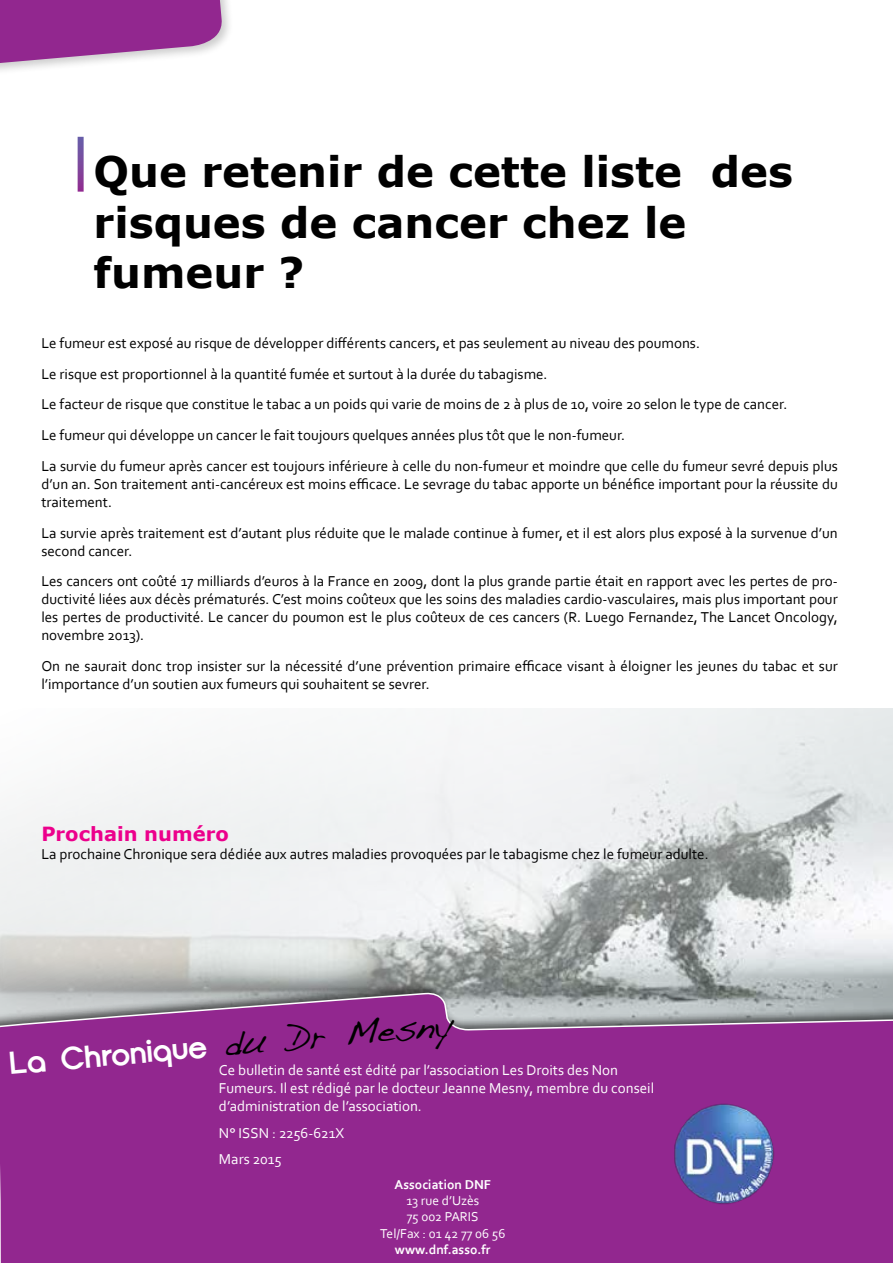
<style>
.page{position:relative;width:893px;height:1263px;background:#fff}
.page>*{position:absolute;margin:0;border:0;box-sizing:border-box;transform-origin:0 0}
.t1{font:700 42px/50.4px "Verdana";color:#000}
.t2{font:700 31.5px "Opificio";color:#fff}
.t3{font:700 19.5px "Verdana";color:#ec008c}
.t4{font:15px/18px "Corbel";color:#000}
.t5{font:15px/18px "Corbel";color:#fff}
.t6{font:13.5px/16.2px "Corbel";color:#fff;text-align:center}
.t7{font:700 13.5px "Corbel";color:#fff}
.s1{font-family:"Dakota";font-weight:400;color:#000}
</style>
<div class="page">
<img style="left:0;top:709px;width:893px;height:234px">
<div style="left:0;top:0;width:234px;height:77px;background:#000;opacity:.2"></div>
<svg style="left:0;top:0;width:224px;height:67px;background:#a653a4"></svg>
<div style="left:0;top:943px;width:893px;height:320px;background:#000;opacity:.62"></div>
<svg style="left:0;top:955px;width:893px;height:308px;background:#974496"></svg>
<img style="left:670px;top:1098px;width:116px;height:116px">
<svg style="left:78px;top:137px;width:6px;height:55px"></svg>
<h1 class="t1" style="left:94px;top:146px;width:701px">Que retenir de cette liste des risques de cancer chez le fumeur ?</h1>
<p class="t4" style="left:41px;top:327px;width:798px;line-height:30.8px">Le fumeur est exposé au risque de développer différents cancers, et pas seulement au niveau des poumons.<br>Le risque est proportionnel à la quantité fumée et surtout à la durée du tabagisme.<br>Le facteur de risque que constitue le tabac a un poids qui varie de moins de 2 à plus de 10, voire 20 selon le type de cancer.<br>Le fumeur qui développe un cancer le fait toujours quelques années plus tôt que le non-fumeur.<br>La survie du fumeur après cancer est toujours inférieure à celle du non-fumeur et moindre que celle du fumeur sevré depuis plus</p>
<p class="t4" style="left:41px;top:474px;width:798px">d’un an. Son traitement anti-cancéreux est moins efficace. Le sevrage du tabac apporte un bénéfice important pour la réussite du traitement.</p>
<p class="t4" style="left:41px;top:523px;width:798px">La survie après traitement est d’autant plus réduite que le malade continue à fumer, et il est alors plus exposé à la survenue d’un second cancer.</p>
<p class="t4" style="left:41px;top:572px;width:798px;text-align:justify">Les cancers ont coûté 17 milliards d’euros à la France en 2009, dont la plus grande partie était en rapport avec les pertes de pro&shy;ductivité liées aux décès prématurés. C’est moins coûteux que les soins des maladies cardio-vasculaires, mais plus important pour les pertes de productivité. Le cancer du poumon est le plus coûteux de ces cancers (R. Luego Fernandez, The Lancet Oncology, novembre 2013).</p>
<p class="t4" style="left:41px;top:657px;width:798px">On ne saurait donc trop insister sur la nécessité d’une prévention primaire efficace visant à éloigner les jeunes du tabac et sur l’importance d’un soutien aux fumeurs qui souhaitent se sevrer.</p>
<h3 class="t3" style="left:41px;top:820px;width:189px">Prochain numéro</h3>
<p class="t4" style="left:41px;top:844px;width:669px">La prochaine Chronique sera dédiée aux autres maladies provoquées par le tabagisme chez le fumeur adulte.</p>
<h2 class="t2" style="left:8px;top:1045px;width:446px;rotate:-5deg">La Chronique <span class="s1">du Dr Mesny</span></h2>
<p class="t5" style="left:219px;top:1061px;width:437px">Ce bulletin de santé est édité par l’association Les Droits des Non<br>Fumeurs. Il est rédigé par le docteur Jeanne Mesny, membre du conseil d’administration de l’association.</p>
<p class="t5" style="left:219px;top:1119px;width:127px;line-height:26.5px">N° ISSN : 2256-621X<br>Mars 2015</p>
<p class="t7" style="left:395px;top:1176px;width:98px">Association DNF</p>
<p class="t6" style="left:380px;top:1192px;width:127px">13 rue d’Uzès<br>75 002 PARIS<br>Tel/Fax : 01 42 77 06 56</p>
<p class="t7" style="left:395px;top:1241px;width:97px">www.dnf.asso.fr</p>
</div>
